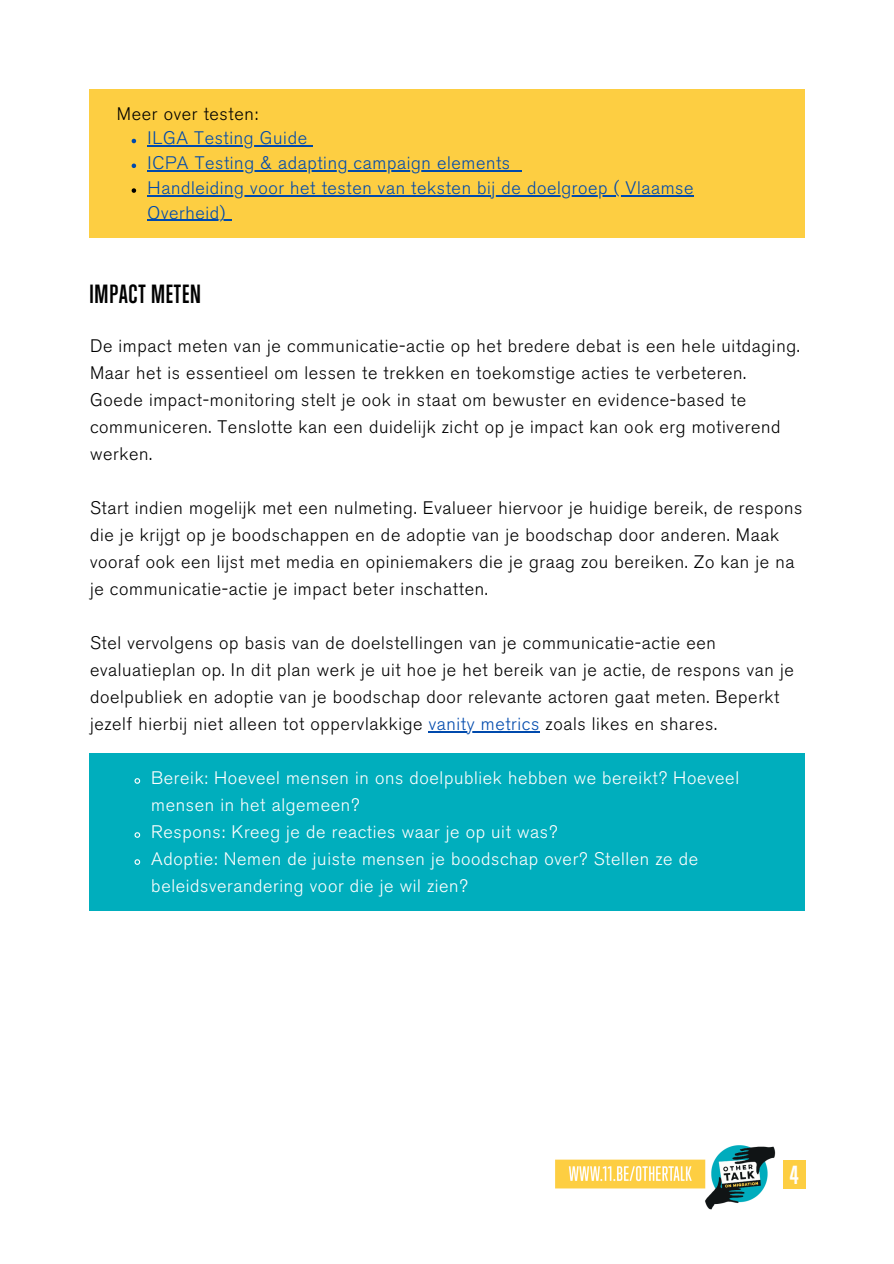
<style>
.page{position:relative;width:894px;height:1264px;background:#fff}
.page>*{position:absolute;margin:0;border:0;box-sizing:border-box;transform-origin:0 0}
.t1{font:700 24px "Trump Gothic West";letter-spacing:.035em;color:#000}
.t2{font:700 23.85px "Trump Gothic West";color:#fff}
.t3{font:300 18px/27px "Akzidenz Grotesk BE";letter-spacing:.035em;color:#000}
.t4{font:300 18px/27px "Akzidenz Grotesk BE";letter-spacing:.035em;color:#fff}
.t5{font:300 18px/24.8px "Akzidenz Grotesk BE";letter-spacing:.035em;color:#004aad}
.s1{color:#004aad}
</style>
<div class="page">
<div style="left:782px;top:1160px;width:23px;height:28px;background:#fdce42"></div>
<div style="left:89px;top:753px;width:715px;height:157px;background:#00aebd"></div>
<svg style="left:134px;top:778px;width:7px;height:6px"></svg>
<svg style="left:134px;top:832px;width:7px;height:6px"></svg>
<svg style="left:134px;top:859px;width:7px;height:6px"></svg>
<hr style="left:428px;top:731px;width:112px;height:1px;background:#004aad">
<div style="left:89px;top:89px;width:715px;height:149px;background:#fdce42"></div>
<svg style="left:132px;top:139px;width:4px;height:4px"></svg>
<hr style="left:147px;top:145px;width:160px;height:2px;background:#004aad">
<svg style="left:307px;top:145px;width:6px;height:2px"></svg>
<svg style="left:132px;top:163px;width:4px;height:5px"></svg>
<hr style="left:147px;top:170px;width:42px;height:1px;background:#004aad">
<hr style="left:189px;top:170px;width:321px;height:1px;background:#004aad">
<svg style="left:132px;top:188px;width:4px;height:5px"></svg>
<hr style="left:147px;top:195px;width:547px;height:1px;background:#004aad">
<hr style="left:147px;top:220px;width:79px;height:1px;background:#004aad">
<img style="left:555px;top:1145px;width:221px;height:65px">
<p class="t3" style="left:117px;top:102px;width:143px">Meer over testen:</p>
<p class="t5" style="left:147px;top:128px;width:161px">ILGA Testing Guide</p>
<p class="t5" style="left:147px;top:153px;width:364px">ICPA Testing &amp; adapting campaign elements</p>
<p class="t5" style="left:147px;top:177px;width:547px">Handleiding voor het testen van teksten bij de doelgroep ( Vlaamse<br>Overheid)</p>
<p class="t1" style="left:89px;top:285px;width:113px">IMPACT METEN</p>
<p class="t3" style="left:90px;top:334px;width:711px">De impact meten van je communicatie-actie op het bredere debat is een hele uitdaging.<br>Maar het is essentieel om lessen te trekken en toekomstige acties te verbeteren.<br>Goede impact-monitoring stelt je ook in staat om bewuster en evidence-based te communiceren. Tenslotte kan een duidelijk zicht op je impact kan ook erg motiverend werken.</p>
<p class="t3" style="left:90px;top:496px;width:713px">Start indien mogelijk met een nulmeting. Evalueer hiervoor je huidige bereik, de respons die je krijgt op je boodschappen en de adoptie van je boodschap door anderen. Maak vooraf ook een lijst met media en opiniemakers die je graag zou bereiken. Zo kan je na je communicatie-actie je impact beter inschatten.</p>
<p class="t3" style="left:90px;top:631px;width:705px">Stel vervolgens op basis van de doelstellingen van je communicatie-actie een evaluatieplan op. In dit plan werk je uit hoe je het bereik van je actie, de respons van je doelpubliek en adoptie van je boodschap door relevante actoren gaat meten. Beperkt jezelf hierbij niet alleen tot oppervlakkige <span class="s1">vanity metrics</span> zoals likes en shares.</p>
<p class="t4" style="left:151px;top:766px;width:589px">Bereik: Hoeveel mensen in ons doelpubliek hebben we bereikt? Hoeveel mensen in het algemeen?</p>
<p class="t4" style="left:151px;top:820px;width:407px">Respons: Kreeg je de reacties waar je op uit was?</p>
<p class="t4" style="left:151px;top:847px;width:548px">Adoptie: Nemen de juiste mensen je boodschap over? Stellen ze de beleidsverandering voor die je wil zien?</p>
<p class="t2" style="left:789px;top:1165px;width:10px">4</p>
</div>
